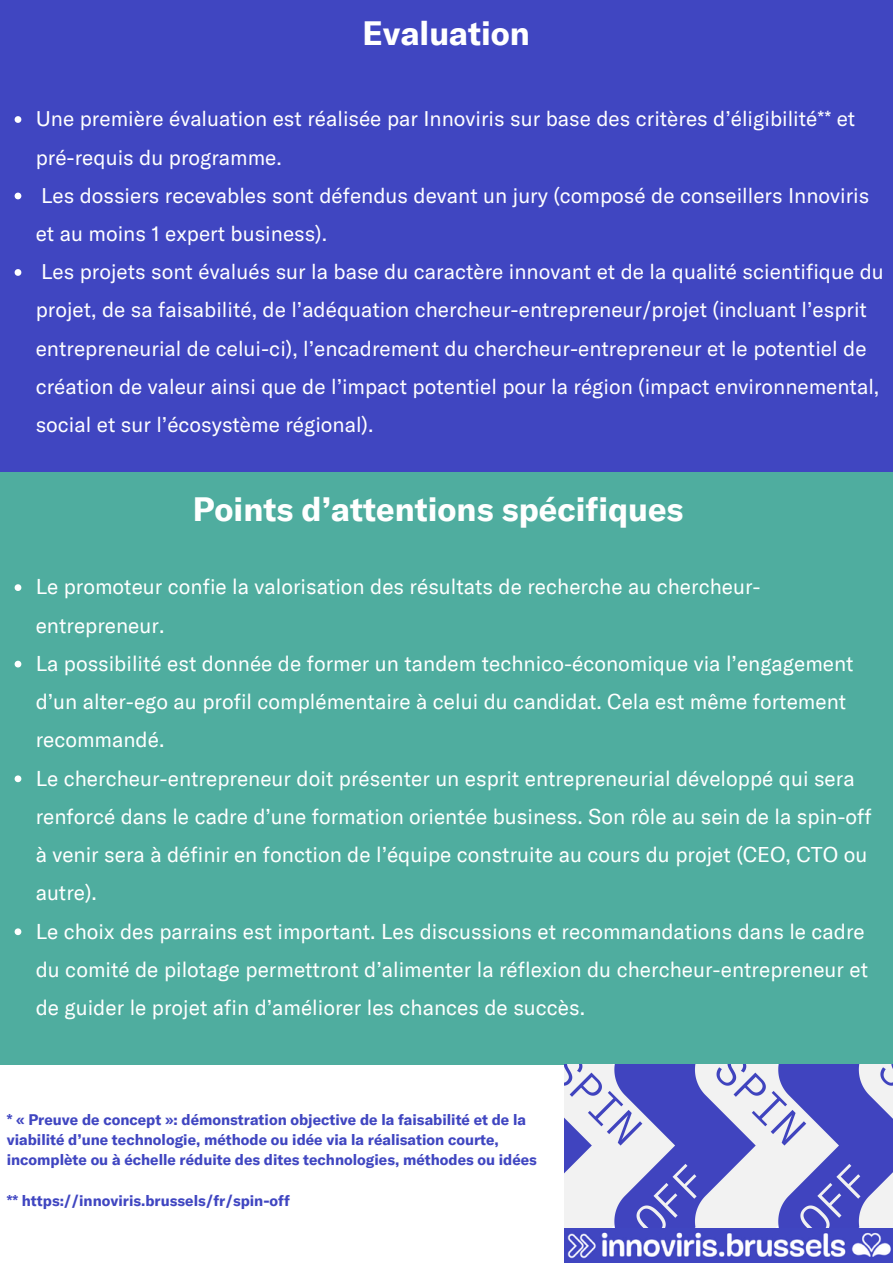
<style>
.page{position:relative;width:893px;height:1264px;background:#fff}
.page>*{position:absolute;margin:0;border:0;box-sizing:border-box;transform-origin:0 0}
.t1{font:700 33px "GT America";color:#fff}
.t2{font:21px/38.2px "GT America";color:#fff}
.t3{font:700 15px/20.2px "GT America";color:#4046c1}
</style>
<div class="page">
<div style="left:0;top:0;width:892px;height:1262px;background:#4046c1"></div>
<div style="left:0;top:1043px;width:892px;height:219px;background:#fff"></div>
<div style="left:0;top:472px;width:892px;height:592px;background:#4fad9f"></div>
<svg style="left:15px;top:584px;width:6px;height:7px"></svg>
<svg style="left:15px;top:660px;width:6px;height:7px"></svg>
<svg style="left:15px;top:775px;width:6px;height:7px"></svg>
<svg style="left:15px;top:928px;width:6px;height:7px"></svg>
<svg style="left:15px;top:116px;width:6px;height:7px"></svg>
<svg style="left:15px;top:193px;width:6px;height:6px"></svg>
<svg style="left:15px;top:269px;width:6px;height:7px"></svg>
<img style="left:564px;top:1064px;width:328px;height:198px">
<h1 class="t1" style="left:362px;top:12px;width:169px">Evaluation</h1>
<p class="t2" style="left:36px;top:99px;width:849px">Une première évaluation est réalisée par Innoviris sur base des critères d’éligibilité** et pré-requis du programme.<br>Les dossiers recevables sont défendus devant un jury (composé de conseillers Innoviris et au moins 1 expert business).<br>Les projets sont évalués sur la base du caractère innovant et de la qualité scientifique du projet, de sa faisabilité, de l’adéquation chercheur-entrepreneur/projet (incluant l’esprit entrepreneurial de celui-ci), l’encadrement du chercheur-entrepreneur et le potentiel de création de valeur ainsi que de l’impact potentiel pour la région (impact environnemental, social et sur l’écosystème régional).</p>
<h1 class="t1" style="left:193px;top:488px;width:492px">Points d’attentions spécifiques</h1>
<p class="t2" style="left:36px;top:567px;width:837px">Le promoteur confie la valorisation des résultats de recherche au chercheur&shy;entrepreneur.<br>La possibilité est donnée de former un tandem technico-économique via l’engagement d’un alter-ego au profil complémentaire à celui du candidat. Cela est même fortement recommandé.<br>Le chercheur-entrepreneur doit présenter un esprit entrepreneurial développé qui sera renforcé dans le cadre d’une formation orientée business. Son rôle au sein de la spin-off à venir sera à définir en fonction de l’équipe construite au cours du projet (CEO, CTO ou autre).<br>Le choix des parrains est important. Les discussions et recommandations dans le cadre du comité de pilotage permettront d’alimenter la réflexion du chercheur-entrepreneur et de guider le projet afin d’améliorer les chances de succès.</p>
<p class="t3" style="left:7px;top:1109px;width:531px">* « Preuve de concept »: démonstration objective de la faisabilité et de la viabilité d’une technologie, méthode ou idée via la réalisation courte, incomplète ou à échelle réduite des dites technologies, méthodes ou idées</p>
<p class="t3" style="left:7px;top:1190px;width:285px">** https://innoviris.brussels/fr/spin-off</p>
</div>
